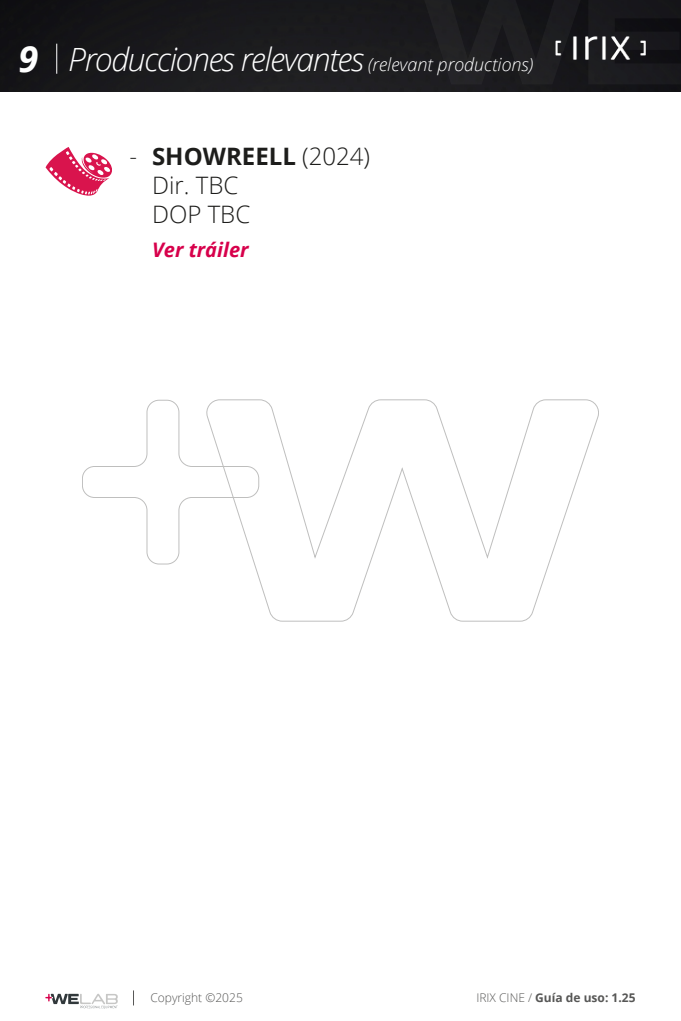
<style>
.page{position:relative;width:681px;height:1021px;background:#fff}
.page>*{position:absolute;margin:0;border:0;box-sizing:border-box;transform-origin:0 0}
.t1{font:700 expanded 120px "Square 721 BT";color:#fff}
.t2{font:italic 700 36px "Open Sans";color:#fff}
.t3{font:italic 300 32px "Open Sans";letter-spacing:-.04em;color:#fff}
.t4{font:300 24px/28.8px "Open Sans";color:#1d1d1b}
.t5{font:italic 700 20px "Open Sans";color:#d7004b}
.t6{font:700 12px "Open Sans";color:#575756}
.t7{font:300 12px "Open Sans";color:#575756}
.s1{font-size:18px}
.s2{font-weight:700}
.s3{font-weight:300}
</style>
<div class="page">
<img style="left:0;top:0;width:680px;height:91px">
<hr style="left:56px;top:44px;width:1px;height:30px;background:#fff">
<svg style="left:133px;top:990px;width:1px;height:15px"></svg>
<svg style="left:45px;top:993px;width:73px;height:15px"></svg>
<svg style="left:82px;top:400px;width:516px;height:221px"></svg>
<img style="left:554px;top:36px;width:92px;height:24px">
<svg style="left:46px;top:147px;width:66px;height:49px"></svg>
<p class="t2" style="left:18px;top:33px;width:21px">9</p>
<h1 class="t1" style="left:422px;top:-31px;width:270px">WE</h1>
<p class="t3" style="left:68px;top:38px;width:466px">Producciones relevantes <span class="s1">(relevant productions)</span></p>
<p class="t4" style="left:152px;top:141px;width:219px;text-indent:-23px">- <span class="s2">SHOWREELL</span> (2024)<br>Dir. TBC<br>DOP TBC</p>
<p class="t5" style="left:152px;top:235px;width:98px">Ver tráiler</p>
<p class="t7" style="left:150px;top:989px;width:94px">Copyright ©2025</p>
<p class="t6" style="left:476px;top:988px;width:161px"><span class="s3">IRIX CINE /</span> Guía de uso: 1.25</p>
</div>
